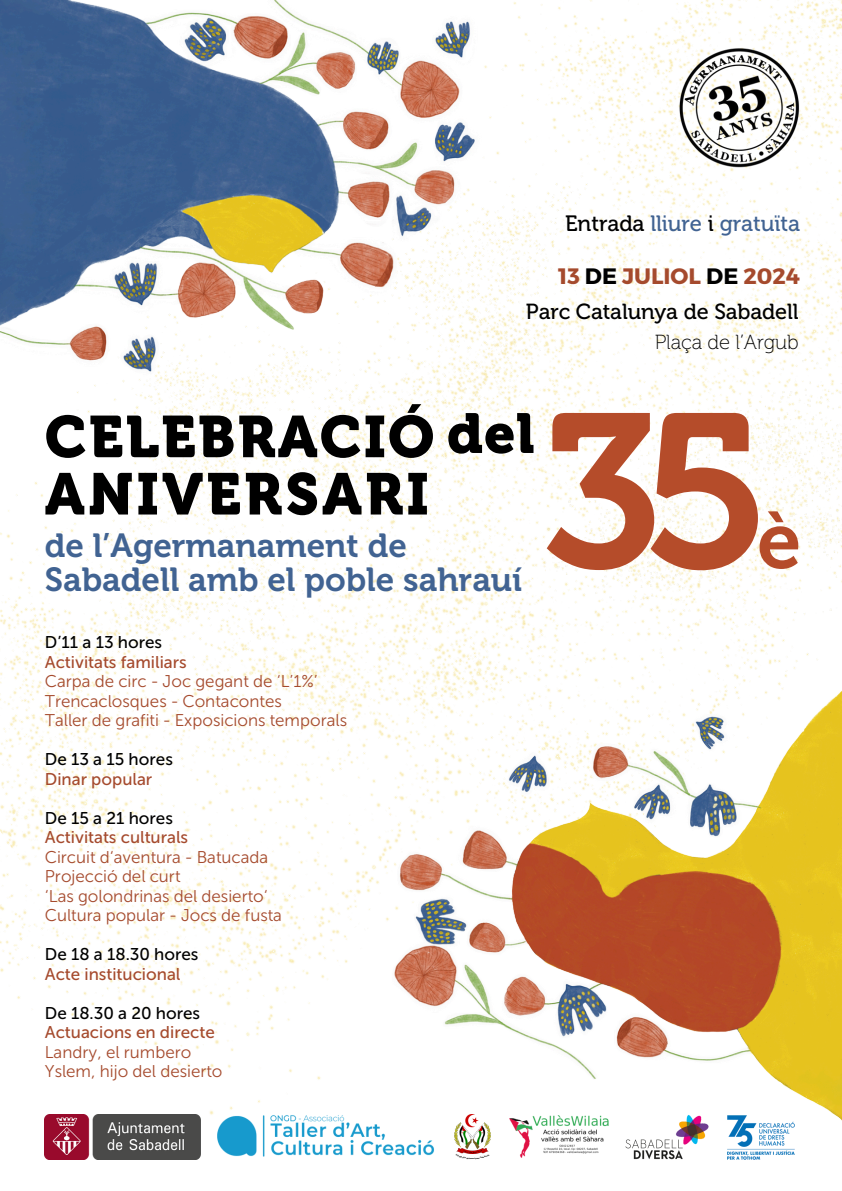
<style>
.page{position:relative;width:842px;height:1191px;background:#fff}
.page>*{position:absolute;margin:0;border:0;box-sizing:border-box;transform-origin:0 0}
.t1{font:217.5px "Museo 700";color:#b54c2a}
.t2{font:79.9px "Museo 700";color:#b54c2a}
.t3{font:58.2px/57.3px "Museo 900";letter-spacing:.045em;color:#000}
.t4{font:55.8px "Museo 900";color:#000}
.t5{font:33.2px/34.3px "Museo 700";color:#416392}
.t6{font:700 22.3px "Montserrat";color:#a54a2d}
.t7{font:22.1px "Museo 500";letter-spacing:-.005em;color:#416392}
.t8{font:21.7px "Museo 500";letter-spacing:-.005em;color:#000}
.t9{font:20.3px "Museo 100";letter-spacing:-.005em;color:#000}
.t10{font:17px/19.5px "Museo Sans Cyrl 300";color:#a54a2d}
.t11{font:17px "Museo Sans Cyrl 500";color:#a54a2d}
.t12{font:17px "Museo Sans Cyrl 500";color:#000}
.t13{font:700 1.9px "Montserrat";color:#000}
.s1{color:#000}
</style>
<div class="page">
<img style="left:0;top:756px;width:348px;height:402px">
<img style="left:323px;top:262px;width:519px;height:686px">
<img style="left:0;top:521px;width:716px;height:235px">
<img style="left:0;top:0;width:764px;height:521px">
<img style="left:356px;top:679px;width:486px;height:481px">
<img style="left:45px;top:1114px;width:156px;height:45px">
<img style="left:679px;top:47px;width:121px;height:121px">
<img style="left:218px;top:1114px;width:217px;height:45px">
<img style="left:625px;top:1114px;width:84px;height:45px">
<img style="left:726px;top:1114px;width:71px;height:45px">
<img style="left:510px;top:1115px;width:93px;height:43px">
<svg style="left:602px;top:1117px;width:7px;height:10px"></svg>
<img style="left:454px;top:1114px;width:36px;height:39px">
<svg style="left:456px;top:1153px;width:33px;height:6px"></svg>
<p class="t7" style="left:565px;top:211px;width:236px"><span class="s1">Entrada</span> lliure <span class="s1">i</span> gratuïta</p>
<p class="t6" style="left:558px;top:261px;width:243px">13 <span class="s1">DE</span> JULIOL <span class="s1">DE</span> 2024</p>
<p class="t8" style="left:526px;top:299px;width:274px">Parc Catalunya de Sabadell</p>
<p class="t9" style="left:655px;top:329px;width:145px">Plaça de l’Argub</p>
<p class="t3" style="left:45px;top:409px;width:391px">CELEBRACIÓ<br>ANIVERSARI</p>
<h2 class="t5" style="left:45px;top:528px;width:479px">de l’Agermanament de<br>Sabadell amb el poble sahrauí</h2>
<p class="t4" style="left:447px;top:400px;width:89px">del</p>
<h1 class="t1" style="left:541px;top:363px;width:230px">35</h1>
<p class="t2" style="left:757px;top:493px;width:46px">è</p>
<p class="t12" style="left:45px;top:632px;width:119px">D’11 a 13 hores</p>
<p class="t11" style="left:45px;top:651px;width:143px">Activitats familiars</p>
<p class="t10" style="left:45px;top:671px;width:274px">Carpa de circ - Joc gegant de ‘L’1%’<br>Trencaclosques - Contacontes</p>
<p class="t10" style="left:45px;top:710px;width:304px">Taller de grafiti - Exposicions temporals</p>
<p class="t12" style="left:45px;top:749px;width:130px">De 13 a 15 hores</p>
<p class="t11" style="left:45px;top:768px;width:109px">Dinar popular</p>
<p class="t12" style="left:45px;top:807px;width:130px">De 15 a 21 hores</p>
<p class="t11" style="left:45px;top:827px;width:145px">Activitats culturals</p>
<p class="t10" style="left:45px;top:847px;width:225px">Circuit d‘aventura - Batucada</p>
<p class="t10" style="left:45px;top:866px;width:137px">Projecció del curt</p>
<p class="t10" style="left:45px;top:886px;width:224px">‘Las golondrinas del desierto‘</p>
<p class="t10" style="left:45px;top:905px;width:239px">Cultura popular - Jocs de fusta</p>
<p class="t12" style="left:45px;top:944px;width:155px">De 18 a 18.30 hores</p>
<p class="t11" style="left:45px;top:963px;width:137px">Acte institucional</p>
<p class="t12" style="left:45px;top:1002px;width:157px">De 18.30 a 20 hores</p>
<p class="t11" style="left:45px;top:1022px;width:171px">Actuacions en directe</p>
<p class="t10" style="left:45px;top:1042px;width:148px">Landry, el rumbero</p>
<p class="t10" style="left:45px;top:1061px;width:179px">Yslem, hijo del desierto</p>
<p class="t13" style="left:472px;top:1156px;width:3px">a</p>
</div>
